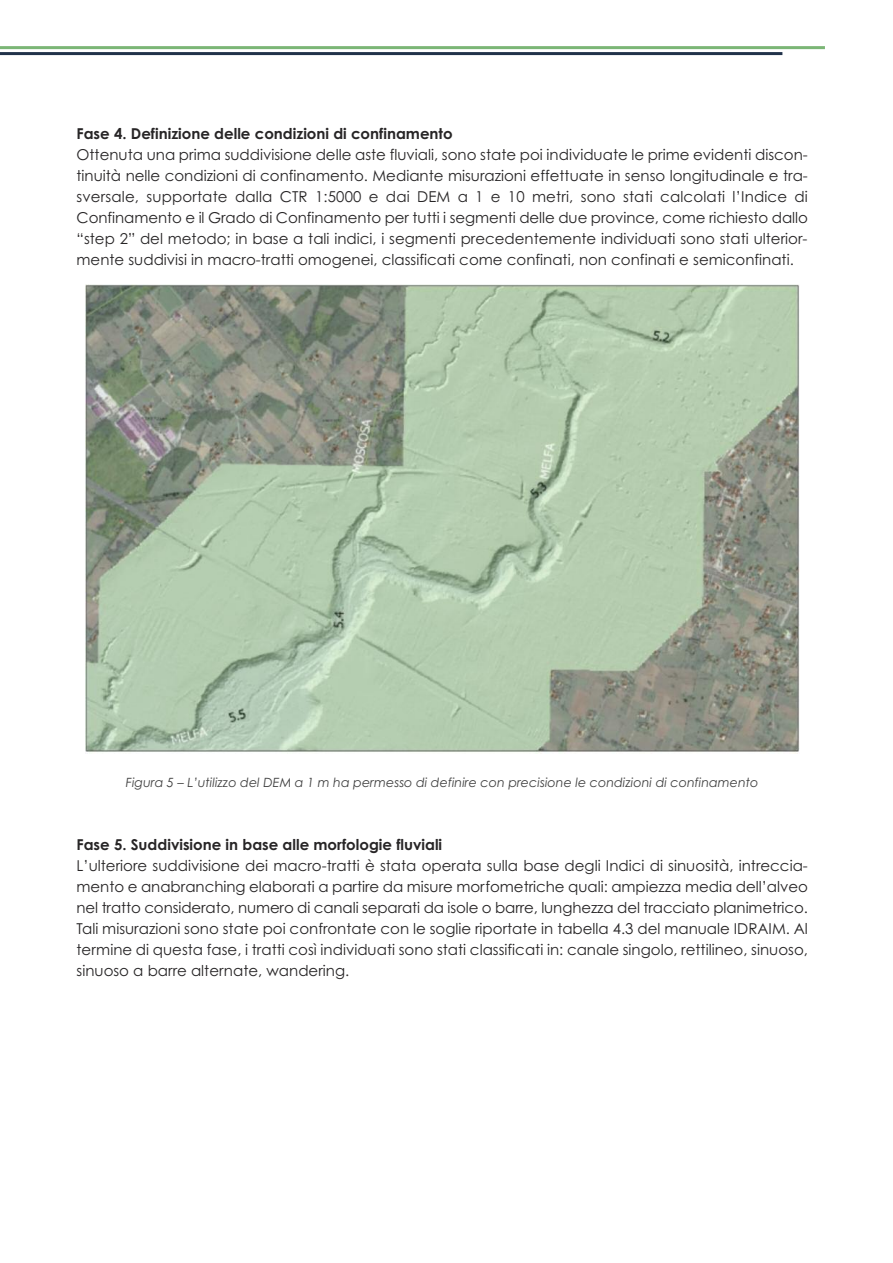
<style>
.page{position:relative;width:893px;height:1263px;background:#fff}
.page>*{position:absolute;margin:0;border:0;box-sizing:border-box;transform-origin:0 0}
.t1{font:15px/21px "Century Gothic";color:#272526;text-align:justify}
.t2{font:700 15px "Century Gothic";color:#272526}
.t3{font:italic 12.75px "Century Gothic";color:#404040}
</style>
<div class="page">
<hr style="left:0;top:46px;width:825px;height:3px;background:#7bb676">
<hr style="left:0;top:52px;width:782px;height:3px;background:#21324a">
<img style="left:85px;top:285px;width:714px;height:469px">
<p class="t2" style="left:77px;top:125px;width:378px">Fase 4. Definizione delle condizioni di confinamento</p>
<p class="t1" style="left:77px;top:144px;width:733px">Ottenuta una prima suddivisione delle aste fluviali, sono state poi individuate le prime evidenti discon&shy;tinuità nelle condizioni di confinamento. Mediante misurazioni effettuate in senso longitudinale e tra&shy;sversale, supportate dalla CTR 1:5000 e dai DEM a 1 e 10 metri, sono stati calcolati l’Indice di Confinamento e il Grado di Confinamento per tutti i segmenti delle due province, come richiesto dallo “step 2” del metodo; in base a tali indici, i segmenti precedentemente individuati sono stati ulterior&shy;mente suddivisi in macro-tratti omogenei, classificati come confinati, non confinati e semiconfinati.</p>
<p class="t3" style="left:126px;top:775px;width:634px">Figura 5 – L’utilizzo del DEM a 1 m ha permesso di definire con precisione le condizioni di confinamento</p>
<p class="t2" style="left:77px;top:836px;width:367px">Fase 5. Suddivisione in base alle morfologie fluviali</p>
<p class="t1" style="left:77px;top:855px;width:733px">L’ulteriore suddivisione dei macro-tratti è stata operata sulla base degli Indici di sinuosità, intreccia&shy;mento e anabranching elaborati a partire da misure morfometriche quali: ampiezza media dell’alveo nel tratto considerato, numero di canali separati da isole o barre, lunghezza del tracciato planimetrico.<br>Tali misurazioni sono state poi confrontate con le soglie riportate in tabella 4.3 del manuale IDRAIM. Al termine di questa fase, i tratti così individuati sono stati classificati in: canale singolo, rettilineo, sinuoso, sinuoso a barre alternate, wandering.</p>
</div>
